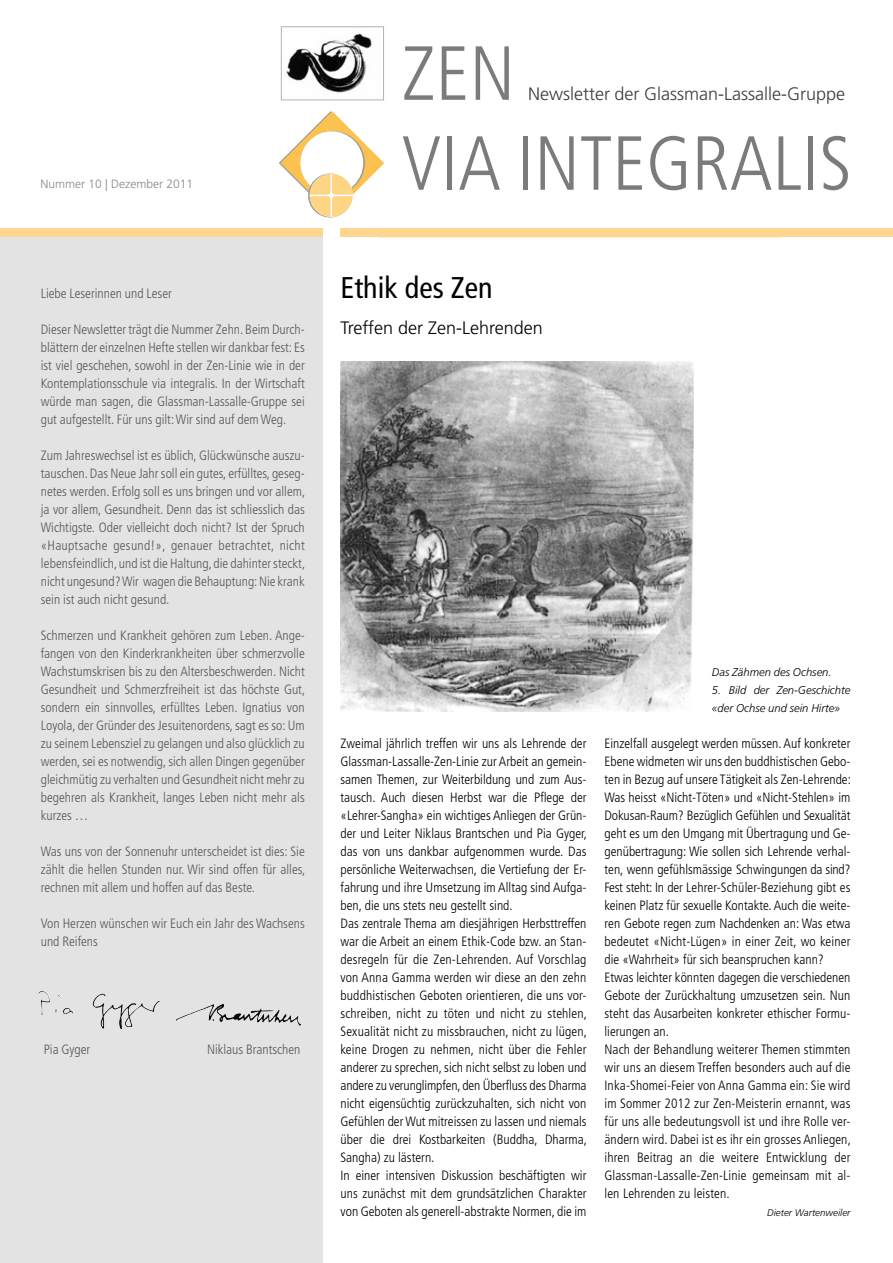
<style>
.page{position:relative;width:893px;height:1263px;background:#fff}
.page>*{position:absolute;margin:0;border:0;box-sizing:border-box;transform-origin:0 0}
.t1{font:300 condensed 76.5px/90px "Frutiger";color:#7c7b7b}
.t2{font:condensed 30px "Frutiger";color:#000}
.t3{font:300 18px "Frutiger";color:#3c3c3b}
.t4{font:300 18px "Frutiger";color:#000}
.t5{font:300 condensed 13.5px/18px "Frutiger";color:#000}
.t6{font:300 condensed 13.5px/18px "Frutiger";color:#575756;text-align:justify}
.t7{font:300 12px "Frutiger";color:#878787}
.t8{font:italic 300 11.25px/18px "Frutiger";color:#000}
.t9{font:italic 300 9.75px "Frutiger";color:#000}
</style>
<div class="page">
<div style="left:340px;top:229px;width:553px;height:8px;background:#fed68f"></div>
<div style="left:0;top:232px;width:323px;height:1031px;background:#e3e3e3"></div>
<div style="left:0;top:229px;width:323px;height:8px;background:#fed68f"></div>
<img style="left:286px;top:33px;width:86px;height:60px">
<div style="left:281px;top:27px;width:103px;height:73px;border:1px solid #b3b2b2"></div>
<svg style="left:279px;top:111px;width:105px;height:106px"></svg>
<img style="left:176px;top:1004px;width:125px;height:22px">
<img style="left:38px;top:991px;width:122px;height:38px">
<img style="left:340px;top:361px;width:354px;height:351px">
<p class="t7" style="left:41px;top:177px;width:154px">Nummer 10 | Dezember 2011</p>
<p class="t6" style="left:41px;top:284px;width:133px">Liebe Leserinnen und Leser</p>
<p class="t6" style="left:41px;top:320px;width:265px">Dieser Newsletter trägt die Nummer Zehn. Beim Durch&shy;blättern der einzelnen Hefte stellen wir dankbar fest: Es ist viel geschehen, sowohl in der Zen-Linie wie in der Kontemplationsschule via integralis. In der Wirtschaft würde man sagen, die Glassman-Lassalle-Gruppe sei gut aufgestellt. Für uns gilt: Wir sind auf dem Weg.</p>
<p class="t6" style="left:41px;top:446px;width:266px">Zum Jahreswechsel ist es üblich, Glückwünsche auszu&shy;tauschen. Das Neue Jahr soll ein gutes, erfülltes, geseg&shy;netes werden. Erfolg soll es uns bringen und vor allem, ja vor allem, Gesundheit. Denn das ist schliesslich das Wichtigste. Oder vielleicht doch nicht? Ist der Spruch «Hauptsache gesund!», genauer betrachtet, nicht lebensfeindlich, und ist die Haltung, die dahinter steckt, nicht ungesund? Wir wagen die Behauptung: Nie krank sein ist auch nicht gesund.</p>
<p class="t6" style="left:41px;top:626px;width:266px">Schmerzen und Krankheit gehören zum Leben. Ange&shy;fangen von den Kinderkrankheiten über schmerzvolle Wachstumskrisen bis zu den Altersbeschwerden. Nicht Gesundheit und Schmerzfreiheit ist das höchste Gut, sondern ein sinnvolles, erfülltes Leben. Ignatius von Loyola, der Gründer des Jesuitenordens, sagt es so: Um zu seinem Lebensziel zu gelangen und also glücklich zu werden, sei es notwendig, sich allen Dingen gegenüber gleichmütig zu verhalten und Gesundheit nicht mehr zu begehren als Krankheit, langes Leben nicht mehr als kurzes …</p>
<p class="t6" style="left:41px;top:842px;width:266px">Was uns von der Sonnenuhr unterscheidet ist dies: Sie zählt die hellen Stunden nur. Wir sind offen für alles, rechnen mit allem und hoffen auf das Beste.</p>
<p class="t6" style="left:41px;top:914px;width:265px">Von Herzen wünschen wir Euch ein Jahr des Wachsens und Reifens</p>
<p class="t6" style="left:44px;top:1040px;width:48px">Pia Gyger</p>
<p class="t6" style="left:207px;top:1040px;width:95px">Niklaus Brantschen</p>
<h1 class="t1" style="left:402px;top:29px;width:452px">ZEN<br>VIA INTEGRALIS</h1>
<h3 class="t3" style="left:528px;top:83px;width:318px">Newsletter der Glassman-Lassalle-Gruppe</h3>
<h2 class="t2" style="left:340px;top:270px;width:154px">Ethik des Zen</h2>
<h3 class="t4" style="left:340px;top:317px;width:204px">Treffen der Zen-Lehrenden</h3>
<p class="t8" style="left:712px;top:663px;width:121px">Das Zähmen des Ochsen.</p>
<p class="t8" style="left:712px;top:681px;width:140px">5. Bild der Zen-Geschichte «der Ochse und sein Hirte»</p>
<p class="t5" style="left:340px;top:734px;width:248px">Zweimal jährlich treffen wir uns als Lehrende der Glassman-Lassalle-Zen-Linie zur Arbeit an gemein&shy;samen Themen, zur Weiterbildung und zum Aus&shy;tausch. Auch diesen Herbst war die Pflege der «Lehrer-Sangha» ein wichtiges Anliegen der Grün&shy;der und Leiter Niklaus Brantschen und Pia Gyger, das von uns dankbar aufgenommen wurde. Das persönliche Weiterwachsen, die Vertiefung der Er&shy;fahrung und ihre Umsetzung im Alltag sind Aufga&shy;ben, die uns stets neu gestellt sind.<br>Das zentrale Thema am diesjährigen Herbsttreffen war die Arbeit an einem Ethik-Code bzw. an Stan&shy;desregeln für die Zen-Lehrenden. Auf Vorschlag von Anna Gamma werden wir diese an den zehn buddhistischen Geboten orientieren, die uns vor&shy;schreiben, nicht zu töten und nicht zu stehlen, Sexualität nicht zu missbrauchen, nicht zu lügen, keine Drogen zu nehmen, nicht über die Fehler anderer zu sprechen, sich nicht selbst zu loben und andere zu verunglimpfen, den Überfluss des Dharma nicht eigensüchtig zurückzuhalten, sich nicht von Gefühlen der Wut mitreissen zu lassen und niemals über die drei Kostbarkeiten (Buddha, Dharma, Sangha) zu lästern.<br>In einer intensiven Diskussion beschäftigten wir uns zunächst mit dem grundsätzlichen Charakter von Geboten als generell-abstrakte Normen, die im</p>
<p class="t5" style="left:604px;top:734px;width:248px">Einzelfall ausgelegt werden müssen. Auf konkreter Ebene widmeten wir uns den buddhistischen Gebo&shy;ten in Bezug auf unsere Tätigkeit als Zen-Lehrende:<br>Was heisst «Nicht-Töten» und «Nicht-Stehlen» im Dokusan-Raum? Bezüglich Gefühlen und Sexualität geht es um den Umgang mit Übertragung und Ge&shy;genübertragung: Wie sollen sich Lehrende verhal&shy;ten, wenn gefühlsmässige Schwingungen da sind?<br>Fest steht: In der Lehrer-Schüler-Beziehung gibt es keinen Platz für sexuelle Kontakte. Auch die weite&shy;ren Gebote regen zum Nachdenken an: Was etwa bedeutet «Nicht-Lügen» in einer Zeit, wo keiner die «Wahrheit» für sich beanspruchen kann?<br>Etwas leichter könnten dagegen die verschiedenen Gebote der Zurückhaltung umzusetzen sein. Nun steht das Ausarbeiten konkreter ethischer Formu&shy;lierungen an.<br>Nach der Behandlung weiterer Themen stimmten wir uns an diesem Treffen besonders auch auf die Inka-Shomei-Feier von Anna Gamma ein: Sie wird im Sommer 2012 zur Zen-Meisterin ernannt, was für uns alle bedeutungsvoll ist und ihre Rolle ver&shy;ändern wird. Dabei ist es ihr ein grosses Anliegen, ihren Beitrag an die weitere Entwicklung der Glassman-Lassalle-Zen-Linie gemeinsam mit al&shy;len Lehrenden zu leisten.</p>
<p class="t9" style="left:767px;top:1207px;width:85px">Dieter Wartenweiler</p>
</div>
